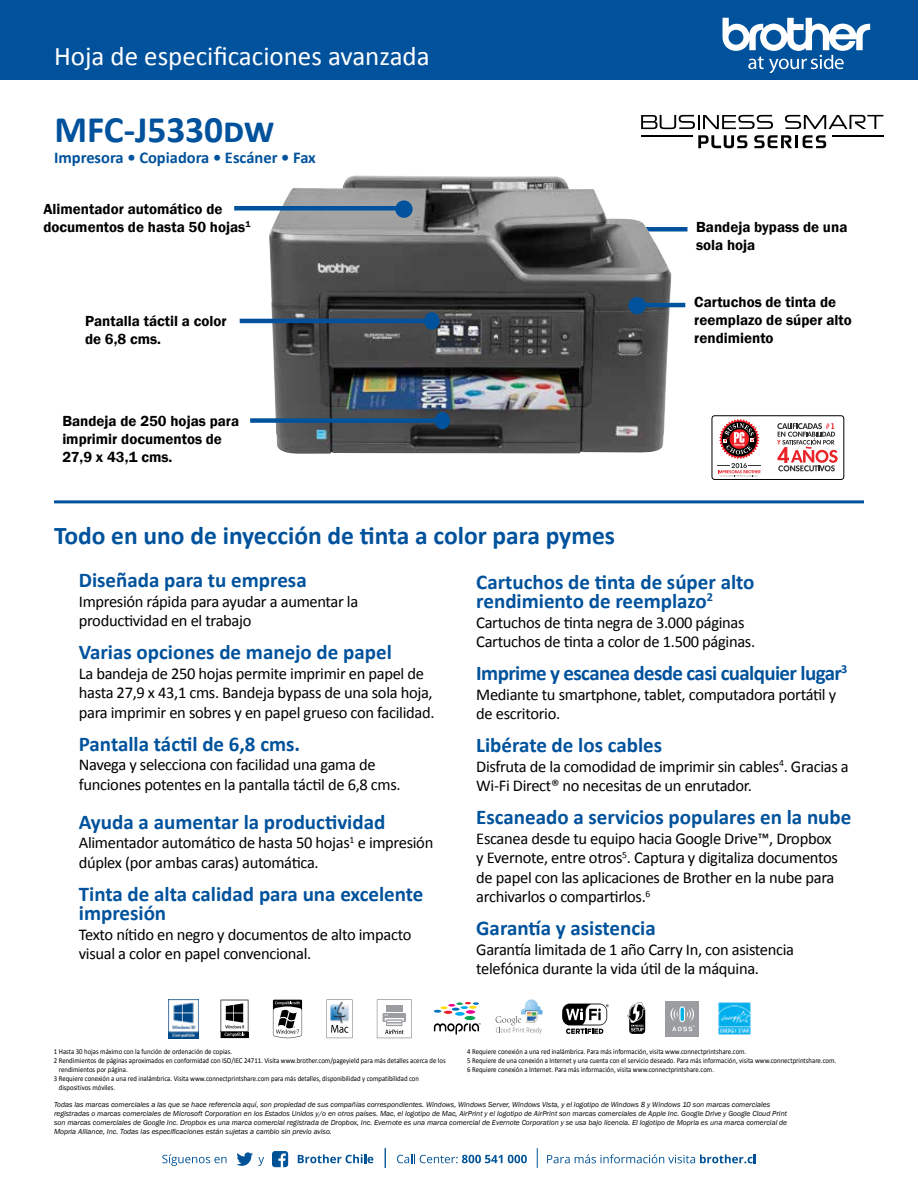
<style>
.page{position:relative;width:918px;height:1188px;background:#fff}
.page>*{position:absolute;margin:0;border:0;box-sizing:border-box;transform-origin:0 0}
.t1{font:700 37.5px "Calibri";letter-spacing:-.005em;color:#00529c}
.t2{font:27px "Calibri";color:#fff}
.t3{font:700 25.5px "Calibri";color:#00529c}
.t4{font:700 21px/19.5px "Calibri";color:#00529c}
.t5{font:700 21px "Calibri";letter-spacing:-.03em;color:#00529c}
.t6{font:16.5px/19.5px "Calibri";letter-spacing:-.02em;color:#000}
.t7{font:700 16.5px "Calibri";color:#00529c}
.t8{font:600 15px/18px "Franklin Gothic";color:#000}
.t9{font:italic 7.5px/9px "Franklin Gothic";color:#000}
.t10{font:7.5px/9px "Calibri";color:#000;scale:.9 1}
</style>
<div class="page">
<div style="left:0;top:0;width:918px;height:80px;background:#00529c"></div>
<svg style="left:723px;top:18px;width:147px;height:54px"></svg>
<div style="left:570px;top:227px;width:117px;height:5px;background:#00529c"></div>
<img style="left:269px;top:175px;width:402px;height:279px">
<hr style="left:54px;top:500px;width:810px;height:3px;background:#00529c">
<div style="left:424px;top:312px;width:16px;height:18px;background:#00529c;border-radius:50%"></div>
<hr style="left:240px;top:319px;width:191px;height:4px;background:#00529c">
<div style="left:712px;top:416px;width:132px;height:64px;border:1px solid #000;border-radius:3px"></div>
<svg style="left:718px;top:419px;width:43px;height:58px"></svg>
<svg style="left:777px;top:423px;width:61px;height:48px"></svg>
<div style="left:395px;top:200px;width:18px;height:18px;background:#00529c;border-radius:50%"></div>
<div style="left:234px;top:206px;width:168px;height:5px;background:#00529c"></div>
<svg style="left:327px;top:1025px;width:25px;height:13px"></svg>
<img style="left:330px;top:1001px;width:19px;height:23px">
<svg style="left:221px;top:1000px;width:27px;height:38px"></svg>
<svg style="left:377px;top:1000px;width:35px;height:38px"></svg>
<svg style="left:627px;top:1002px;width:19px;height:32px"></svg>
<div style="left:562px;top:1004px;width:45px;height:21px;background:#000;border-radius:8px"></div>
<svg style="left:566px;top:1004px;width:43px;height:30px"></svg>
<div style="left:666px;top:1001px;width:33px;height:35px;background:#9b9da0"></div>
<svg style="left:671px;top:1007px;width:24px;height:24px"></svg>
<svg style="left:273px;top:1000px;width:29px;height:38px"></svg>
<svg style="left:496px;top:999px;width:47px;height:35px"></svg>
<svg style="left:465px;top:1016px;width:10px;height:4px"></svg>
<svg style="left:455px;top:1012px;width:10px;height:4px"></svg>
<svg style="left:434px;top:1002px;width:45px;height:12px"></svg>
<svg style="left:434px;top:1023px;width:47px;height:12px"></svg>
<img style="left:168px;top:1000px;width:31px;height:38px">
<img style="left:719px;top:1003px;width:31px;height:32px">
<div style="left:435px;top:412px;width:15px;height:17px;background:#00529c;border-radius:50%"></div>
<div style="left:250px;top:418px;width:192px;height:5px;background:#00529c"></div>
<div style="left:628px;top:297px;width:18px;height:17px;background:#00529c;border-radius:50%"></div>
<hr style="left:631px;top:303px;width:54px;height:4px;background:#00529c">
<svg style="left:641px;top:115px;width:132px;height:14px"></svg>
<svg style="left:785px;top:115px;width:98px;height:14px"></svg>
<hr style="left:832px;top:136px;width:51px;height:1px;background:#000">
<hr style="left:641px;top:136px;width:52px;height:1px;background:#000">
<svg style="left:754px;top:135px;width:72px;height:13px"></svg>
<svg style="left:698px;top:135px;width:49px;height:13px"></svg>
<svg style="left:162px;top:1154px;width:65px;height:12px"></svg>
<svg style="left:298px;top:1154px;width:75px;height:9px"></svg>
<svg style="left:397px;top:1154px;width:105px;height:9px"></svg>
<svg style="left:508px;top:1155px;width:19px;height:8px"></svg>
<svg style="left:236px;top:1152px;width:28px;height:14px"></svg>
<svg style="left:272px;top:1151px;width:16px;height:16px"></svg>
<svg style="left:547px;top:1154px;width:209px;height:9px"></svg>
<svg style="left:385px;top:1148px;width:1px;height:20px"></svg>
<svg style="left:537px;top:1148px;width:1px;height:20px"></svg>
<h2 class="t2" style="left:54px;top:39px;width:377px">Hoja de especificaciones avanzada</h2>
<h1 class="t1" style="left:54px;top:106px;width:222px">MFC-J5330dw</h1>
<p class="t7" style="left:54px;top:147px;width:263px">Impresora • Copiadora • Escáner • Fax</p>
<p class="t8" style="left:43px;top:200px;width:209px">Alimentador automático de documentos de hasta 50 hojas<sup>1</sup></p>
<p class="t8" style="left:85px;top:312px;width:143px">Pantalla táctil a color de 6,8 cms.</p>
<p class="t8" style="left:62px;top:412px;width:178px">Bandeja de 250 hojas para imprimir documentos de<br>27,9 x 43,1 cms.</p>
<p class="t8" style="left:696px;top:218px;width:153px">Bandeja bypass de una sola hoja</p>
<p class="t8" style="left:694px;top:293px;width:159px">Cartuchos de tinta de reemplazo de súper alto rendimiento</p>
<h3 class="t3" style="left:54px;top:519px;width:563px">Todo en uno de inyección de tinta a color para pymes</h3>
<p class="t4" style="left:79px;top:570px;width:229px">Diseñada para tu empresa</p>
<p class="t6" style="left:79px;top:591px;width:281px">Impresión rápida para ayudar a aumentar la productividad en el trabajo</p>
<p class="t4" style="left:79px;top:642px;width:315px">Varias opciones de manejo de papel</p>
<p class="t6" style="left:79px;top:663px;width:357px">La bandeja de 250 hojas permite imprimir en papel de hasta 27,9 x 43,1 cms. Bandeja bypass de una sola hoja, para imprimir en sobres y en papel grueso con facilidad.</p>
<p class="t4" style="left:79px;top:734px;width:223px">Pantalla táctil de 6,8 cms.</p>
<p class="t6" style="left:79px;top:755px;width:323px">Navega y selecciona con facilidad una gama de funciones potentes en la pantalla táctil de 6,8 cms.</p>
<p class="t4" style="left:79px;top:812px;width:308px">Ayuda a aumentar la productividad</p>
<p class="t6" style="left:79px;top:833px;width:356px">Alimentador automático de hasta 50 hojas<sup>1</sup> e impresión dúplex (por ambas caras) automática.</p>
<p class="t4" style="left:79px;top:884px;width:346px">Tinta de alta calidad para una excelente impresión</p>
<p class="t6" style="left:79px;top:924px;width:334px">Texto nítido en negro y documentos de alto impacto visual a color en papel convencional.</p>
<p class="t4" style="left:476px;top:572px;width:280px">Cartuchos de tinta de súper alto rendimiento de reemplazo<sup>2</sup></p>
<p class="t6" style="left:476px;top:612px;width:280px">Cartuchos de tinta negra de 3.000 páginas<br>Cartuchos de tinta a color de 1.500 páginas.</p>
<p class="t5" style="left:476px;top:660px;width:373px">Imprime y escanea desde casi cualquier lugar<sup>3</sup></p>
<p class="t6" style="left:476px;top:684px;width:362px">Mediante tu smartphone, tablet, computadora portátil y de escritorio.</p>
<p class="t4" style="left:476px;top:735px;width:187px">Libérate de los cables</p>
<p class="t6" style="left:476px;top:756px;width:374px">Disfruta de la comodidad de imprimir sin cables<sup>4</sup>. Gracias a<br>Wi-Fi Direct® no necesitas de un enrutador.</p>
<p class="t4" style="left:476px;top:807px;width:377px">Escaneado a servicios populares en la nube</p>
<p class="t6" style="left:476px;top:828px;width:363px">Escanea desde tu equipo hacia Google Drive™, Dropbox y Evernote, entre otros<sup>5</sup>. Captura y digitaliza documentos de papel con las aplicaciones de Brother en la nube para archivarlos o compartirlos.<sup>6</sup></p>
<p class="t4" style="left:476px;top:918px;width:181px">Garantía y asistencia</p>
<p class="t6" style="left:476px;top:939px;width:319px">Garantía limitada de 1 año Carry In, con asistencia telefónica durante la vida útil de la máquina.</p>
<p class="t10" style="left:54px;top:1047px;width:200px">1 Hasta 30 hojas máximo con la función de ordenación de copias.</p>
<p class="t10" style="left:54px;top:1056px;width:437px">2 Rendimientos de páginas aproximados en conformidad con ISO/IEC 24711. Visita www.brother.com/pageyield para más detalles acerca de los</p>
<p class="t10" style="left:59px;top:1065px;width:78px">rendimientos por página.</p>
<p class="t10" style="left:54px;top:1074px;width:407px">3 Requiere conexión a una red inalámbrica. Visita www.connectprintshare.com para más detalles, disponibilidad y compatibilidad con</p>
<p class="t10" style="left:59px;top:1083px;width:64px">dispositivos móviles.</p>
<p class="t10" style="left:467px;top:1047px;width:411px">4 Requiere conexión a una red inalámbrica. Para más información, visita www.connectprintshare.com.<br>5 Requiere de una conexión a Internet y una cuenta con el servicio deseado. Para más información, visita www.connectprintshare.com.<br>6 Requiere conexión a Internet. Para más información, visita www.connectprintshare.com.</p>
<p class="t9" style="left:54px;top:1100px;width:735px">Todas las marcas comerciales a las que se hace referencia aquí, son propiedad de sus compañías correspondientes. Windows, Windows Server, Windows Vista, y el logotipo de Windows 8 y Windows 10 son marcas comerciales registradas o marcas comerciales de Microsoft Corporation en los Estados Unidos y/o en otros países. Mac, el logotipo de Mac, AirPrint y el logotipo de AirPrint son marcas comerciales de Apple Inc. Google Drive y Google Cloud Print son marcas comerciales de Google Inc. Dropbox es una marca comercial registrada de Dropbox, Inc. Evernote es una marca comercial de Evernote Corporation y se usa bajo licencia. El logotipo de Mopria es una marca comercial de Mopria Alliance, Inc. Todas las especificaciones están sujetas a cambio sin previo aviso.</p>
</div>
